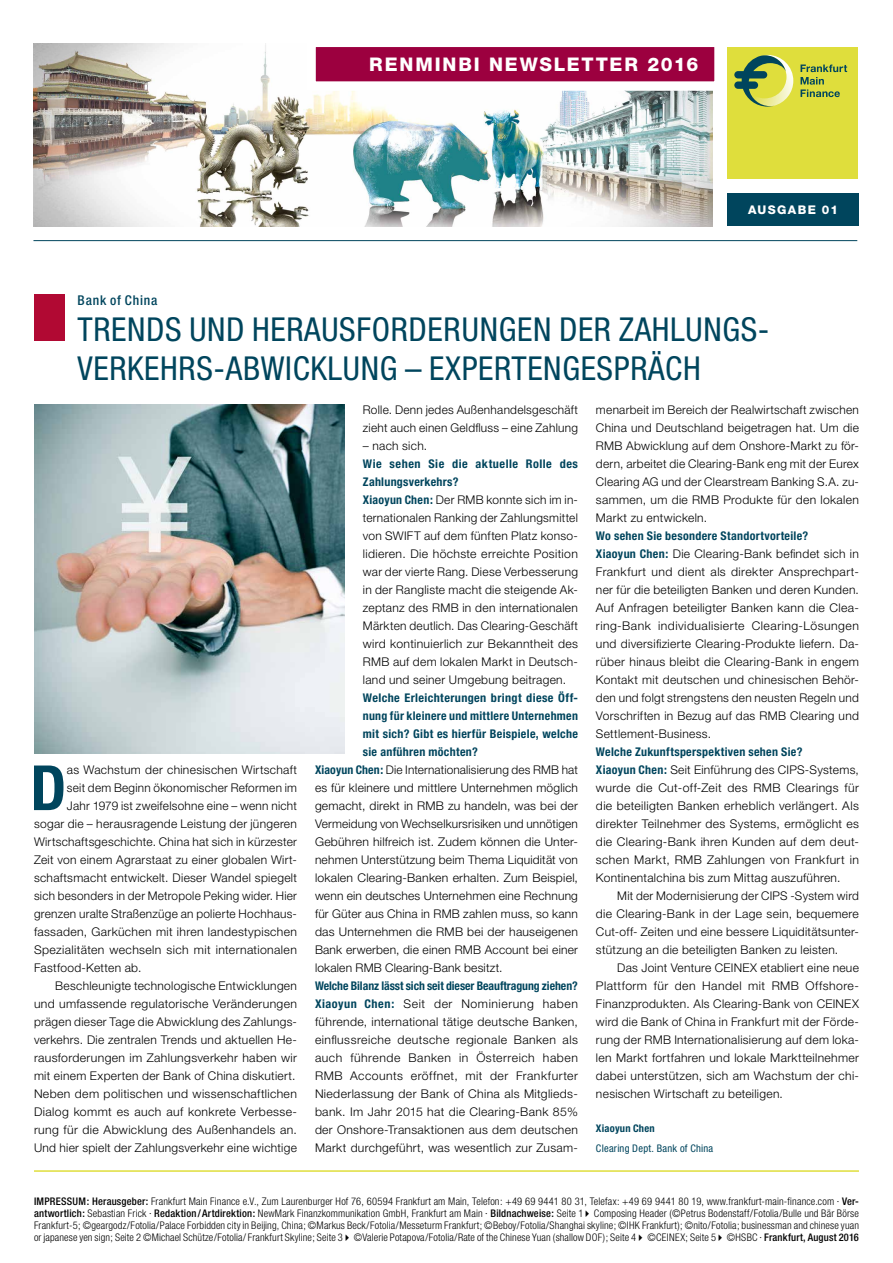
<style>
.page{position:relative;width:893px;height:1263px;background:#fff}
.page>*{position:absolute;margin:0;border:0;box-sizing:border-box;transform-origin:0 0}
.t1{font:700 condensed 62.4px "Helvetica Neue";color:#00455d}
.t2{font:condensed 33px/39px "Helvetica Neue";letter-spacing:.02em;color:#00455d}
.t3{font:800 18.9px "Helvetica Neue";letter-spacing:.1em;color:#fff}
.t4{font:500 condensed 13.5px "Helvetica Neue";letter-spacing:.06em;color:#00455d}
.t5{font:300 12px/18px "Helvetica Neue";letter-spacing:.025em;color:#000}
.t6{font:700 condensed 12px "Helvetica Neue";letter-spacing:.025em;color:#00455d}
.t7{font:800 12px "Helvetica Neue";letter-spacing:.11em;color:#fff}
.t8{font:300 condensed 10.5px/12px "Helvetica Neue";letter-spacing:.01em;color:#000;text-align:justify}
.t9{font:condensed 10.5px "Helvetica Neue";letter-spacing:.025em;color:#00455d}
.t10{font:700 condensed 10.5px "Helvetica Neue";letter-spacing:.02em;color:#00455d}
.s1{font-weight:700;font-stretch:condensed;color:#00455d}
.s2{font-weight:500}
</style>
<div class="page">
<div style="left:34px;top:294px;width:31px;height:47px;background:#b10933"></div>
<hr style="left:34px;top:1170px;width:825px;height:2px;background:#dfde3c">
<img style="left:34px;top:404px;width:310px;height:349px">
<img style="left:33px;top:44px;width:679px;height:182px">
<div style="left:727px;top:48px;width:130px;height:131px;background:#dfde3c"></div>
<div style="left:727px;top:193px;width:132px;height:33px;background:#00455d"></div>
<hr style="left:33px;top:240px;width:824px;height:1px;background:#00455d">
<svg style="left:302px;top:44px;width:555px;height:73px"></svg>
<p class="t4" style="left:78px;top:292px;width:81px">Bank of China</p>
<h3 class="t3" style="left:369px;top:53px;width:331px">RENMINBI NEWSLETTER 2016</h3>
<p class="t7" style="left:748px;top:203px;width:91px">AUSGABE 01</p>
<h2 class="t2" style="left:78px;top:309px;width:693px">TRENDS UND HERAUSFORDERUNGEN DER ZAHLUNGS-<br>VERKEHRS-ABWICKLUNG – EXPERTENGESPRÄCH</h2>
<h1 class="t1" style="left:30px;top:750px;width:37px">D</h1>
<p class="t5" style="left:67px;top:760px;width:232px">as Wachstum der chinesischen Wirtschaft</p>
<p class="t5" style="left:67px;top:778px;width:232px">seit dem Beginn ökonomischer Reformen im</p>
<p class="t5" style="left:67px;top:796px;width:232px">Jahr 1979 ist zweifelsohne eine – wenn nicht</p>
<p class="t5" style="left:34px;top:814px;width:264px">sogar die – herausragende Leistung der jüngeren</p>
<p class="t5" style="left:34px;top:832px;width:264px">Wirtschaftsgeschichte. China hat sich in kürzester</p>
<p class="t5" style="left:34px;top:850px;width:264px">Zeit von einem Agrarstaat zu einer globalen Wirt-</p>
<p class="t5" style="left:34px;top:868px;width:264px">schaftsmacht entwickelt. Dieser Wandel spiegelt</p>
<p class="t5" style="left:34px;top:886px;width:264px">sich besonders in der Metropole Peking wider. Hier</p>
<p class="t5" style="left:34px;top:904px;width:264px">grenzen uralte Straßenzüge an polierte Hochhaus-</p>
<p class="t5" style="left:34px;top:922px;width:264px">fassaden, Garküchen mit ihren landestypischen</p>
<p class="t5" style="left:34px;top:940px;width:264px">Spezialitäten wechseln sich mit internationalen</p>
<p class="t5" style="left:34px;top:958px;width:109px">Fastfood-Ketten ab.</p>
<p class="t5" style="left:55px;top:976px;width:243px">Beschleunigte technologische Entwicklungen</p>
<p class="t5" style="left:34px;top:994px;width:264px">und umfassende regulatorische Veränderungen</p>
<p class="t5" style="left:34px;top:1012px;width:264px">prägen dieser Tage die Abwicklung des Zahlungs-</p>
<p class="t5" style="left:34px;top:1030px;width:264px">verkehrs. Die zentralen Trends und aktuellen He-</p>
<p class="t5" style="left:34px;top:1048px;width:264px">rausforderungen im Zahlungsverkehr haben wir</p>
<p class="t5" style="left:34px;top:1066px;width:263px">mit einem Experten der Bank of China diskutiert.</p>
<p class="t5" style="left:34px;top:1084px;width:264px">Neben dem politischen und wissenschaftlichen</p>
<p class="t5" style="left:34px;top:1102px;width:264px">Dialog kommt es auch auf konkrete Verbesse-</p>
<p class="t5" style="left:34px;top:1120px;width:264px">rung für die Abwicklung des Außenhandels an.</p>
<p class="t5" style="left:34px;top:1138px;width:264px">Und hier spielt der Zahlungsverkehr eine wichtige</p>
<p class="t5" style="left:363px;top:400px;width:217px">Rolle. Denn jedes Außenhandelsgeschäft zieht auch einen Geldfluss – eine Zahlung</p>
<p class="t5" style="left:363px;top:436px;width:66px">– nach sich.</p>
<p class="t5" style="left:363px;top:454px;width:217px"><span class="s1">Wie sehen Sie die aktuelle Rolle des Zahlungsverkehrs?<br>Xiaoyun Chen:</span> Der RMB konnte sich im in&shy;ternationalen Ranking der Zahlungsmittel von SWIFT auf dem fünften Platz konso&shy;lidieren. Die höchste erreichte Position war der vierte Rang. Diese Verbesserung in der Rangliste macht die steigende Ak&shy;zeptanz des RMB in den internationalen Märkten deutlich. Das Clearing-Geschäft wird kontinuierlich zur Bekanntheit des RMB auf dem lokalen Markt in Deutsch&shy;land und seiner Umgebung beitragen.</p>
<p class="t6" style="left:363px;top:690px;width:217px">Welche Erleichterungen bringt diese Öff-</p>
<p class="t6" style="left:363px;top:708px;width:217px">nung für kleinere und mittlere Unternehmen</p>
<p class="t6" style="left:363px;top:726px;width:217px">mit sich? Gibt es hierfür Beispiele, welche</p>
<p class="t6" style="left:363px;top:744px;width:117px">sie anführen möchten?</p>
<p class="t5" style="left:315px;top:760px;width:264px"><span class="s1">Xiaoyun Chen:</span> Die Internationalisierung des RMB hat</p>
<p class="t5" style="left:315px;top:778px;width:264px">es für kleinere und mittlere Unternehmen möglich</p>
<p class="t5" style="left:315px;top:796px;width:264px">gemacht, direkt in RMB zu handeln, was bei der</p>
<p class="t5" style="left:315px;top:814px;width:264px">Vermeidung von Wechselkursrisiken und unnötigen</p>
<p class="t5" style="left:315px;top:832px;width:264px">Gebühren hilfreich ist. Zudem können die Unter-</p>
<p class="t5" style="left:315px;top:850px;width:264px">nehmen Unterstützung beim Thema Liquidität von</p>
<p class="t5" style="left:315px;top:868px;width:264px">lokalen Clearing-Banken erhalten. Zum Beispiel,</p>
<p class="t5" style="left:315px;top:886px;width:264px">wenn ein deutsches Unternehmen eine Rechnung</p>
<p class="t5" style="left:315px;top:904px;width:264px">für Güter aus China in RMB zahlen muss, so kann</p>
<p class="t5" style="left:315px;top:922px;width:264px">das Unternehmen die RMB bei der hauseigenen</p>
<p class="t5" style="left:315px;top:940px;width:264px">Bank erwerben, die einen RMB Account bei einer</p>
<p class="t5" style="left:315px;top:958px;width:189px">lokalen RMB Clearing-Bank besitzt.</p>
<p class="t5" style="left:315px;top:976px;width:264px;text-align:justify"><span class="s1">Welche Bilanz lässt sich seit dieser Beauftragung ziehen?<br>Xiaoyun Chen:</span> Seit der Nominierung haben führende, international tätige deutsche Banken, einflussreiche deutsche regionale Banken als auch führende Banken in Österreich haben RMB Accounts eröffnet, mit der Frankfurter Niederlassung der Bank of China als Mitglieds&shy;bank. Im Jahr 2015 hat die Clearing-Bank 85% der Onshore-Transaktionen aus dem deutschen Markt durchgeführt, was wesentlich zur Zusam-</p>
<p class="t5" style="left:596px;top:400px;width:264px;text-align:justify">menarbeit im Bereich der Realwirtschaft zwischen China und Deutschland beigetragen hat. Um die RMB Abwicklung auf dem Onshore-Markt zu för&shy;dern, arbeitet die Clearing-Bank eng mit der Eurex Clearing AG und der Clearstream Banking S.A. zu&shy;sammen, um die RMB Produkte für den lokalen Markt zu entwickeln.</p>
<p class="t5" style="left:596px;top:526px;width:264px"><span class="s1">Wo sehen Sie besondere Standortvorteile?<br>Xiaoyun Chen:</span> Die Clearing-Bank befindet sich in Frankfurt und dient als direkter Ansprechpart&shy;ner für die beteiligten Banken und deren Kunden.<br>Auf Anfragen beteiligter Banken kann die Clea&shy;ring-Bank individualisierte Clearing-Lösungen und diversifizierte Clearing-Produkte liefern. Da&shy;rüber hinaus bleibt die Clearing-Bank in engem Kontakt mit deutschen und chinesischen Behör&shy;den und folgt strengstens den neusten Regeln und Vorschriften in Bezug auf das RMB Clearing und Settlement-Business.</p>
<p class="t5" style="left:596px;top:742px;width:264px"><span class="s1">Welche Zukunftsperspektiven sehen Sie?<br>Xiaoyun Chen:</span> Seit Einführung des CIPS-Systems, wurde die Cut-off-Zeit des RMB Clearings für die beteiligten Banken erheblich verlängert. Als direkter Teilnehmer des Systems, ermöglicht es die Clearing-Bank ihren Kunden auf dem deut&shy;schen Markt, RMB Zahlungen von Frankfurt in Kontinentalchina bis zum Mittag auszuführen.</p>
<p class="t5" style="left:596px;top:886px;width:264px;text-align:justify;text-indent:21px">Mit der Modernisierung der CIPS -System wird die Clearing-Bank in der Lage sein, bequemere Cut-off- Zeiten und eine bessere Liquiditätsunter&shy;stützung an die beteiligten Banken zu leisten.</p>
<p class="t5" style="left:596px;top:958px;width:264px;text-align:justify;text-indent:21px">Das Joint Venture CEINEX etabliert eine neue Plattform für den Handel mit RMB Offshore-Finanzprodukten. Als Clearing-Bank von CEINEX wird die Bank of China in Frankfurt mit der Förde&shy;rung der RMB Internationalisierung auf dem loka&shy;len Markt fortfahren und lokale Marktteilnehmer dabei unterstützen, sich am Wachstum der chi&shy;nesischen Wirtschaft zu beteiligen.</p>
<p class="t10" style="left:596px;top:1122px;width:60px">Xiaoyun Chen</p>
<p class="t9" style="left:596px;top:1142px;width:119px">Clearing Dept. Bank of China</p>
<p class="t8" style="left:34px;top:1195px;width:826px"><span class="s2">IMPRESSUM: Herausgeber:</span> Frankfurt Main Finance e.V., Zum Laurenburger Hof 76, 60594 Frankfurt am Main, Telefon: +49 69 9441 80 31, Telefax: +49 69 9441 80 19, www.frankfurt-main-finance.com · <span class="s2">Ver&shy;antwortlich:</span> Sebastian Frick · <span class="s2">Redaktion/Artdirektion:</span> NewMark Finanzkommunikation GmbH, Frankfurt am Main · <span class="s2">Bildnachweise:</span> Seite 1✔Composing Header (©Petrus Bodenstaff/Fotolia/Bulle und Bär Börse Frankfurt-5; ©geargodz/Fotolia/Palace Forbidden city in Beijing, China; ©Markus Beck/Fotolia/Messeturm Frankfurt; ©Beboy/Fotolia/Shanghai skyline; ©IHK Frankfurt); ©nito/Fotolia; businessman and chinese yuan or japanese yen sign; Seite 2 ©Michael Schütze/Fotolia/ Frankfurt Skyline; Seite 3✔©Valerie Potapova/Fotolia/Rate of the Chinese Yuan (shallow DOF); Seite 4✔ ©CEINEX; Seite 5✔©HSBC · <span class="s2">Frankfurt, August 2016</span></p>
</div>
